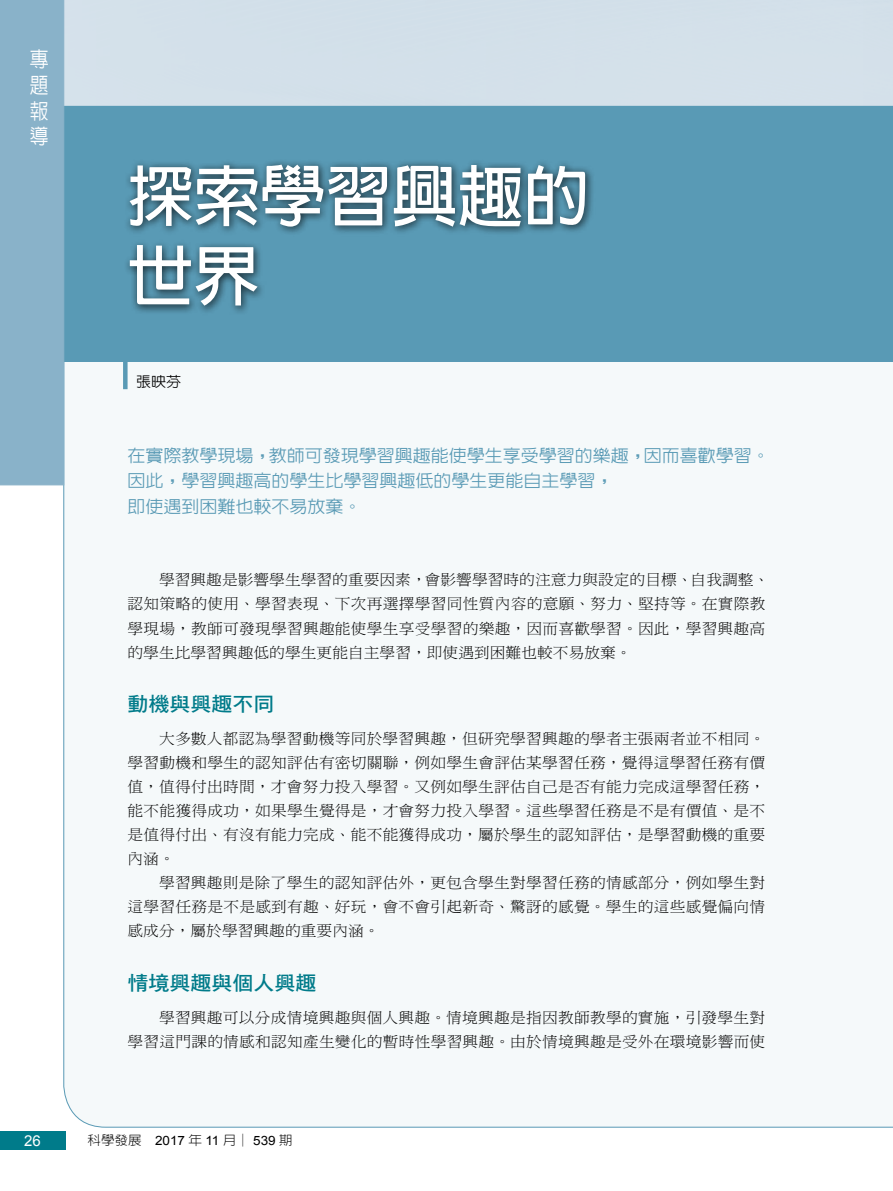
<style>
.page{position:relative;width:893px;height:1191px;background:#fff}
.page>*{position:absolute;margin:0;border:0;box-sizing:border-box;transform-origin:0 0}
.t1{font:700 66px/79.5px "AR New Hei B5";color:#fff}
.t2{font:500 21px/25.7px "AR New Hei B5";color:#fff;text-align:justify;scale:.9 1}
.t3{font:19.95px "DF Hei Std W7";color:#007b8a;scale:1.05 1}
.t4{font:500 17.1px/25.5px "AR New Hei B5";color:#599ab5;scale:1.05 1}
.t5{font:15px/24px "DF Ming Std W3";letter-spacing:.015em;color:#000;text-align:justify;scale:1.05 1}
.t6{font:15px "Arial";color:#fff}
.t7{font:500 14.25px "AR New Hei B5";color:#000;scale:1.05 1}
.t8{font:12.9px "Arial";color:#000;scale:1.05 1}
.s1{font-weight:700}
.s2{font-family:"AR New Hei B5";font-weight:300}
</style>
<div class="page">
<div style="left:63px;top:361px;width:830px;height:767px;background:#f5f9fa"></div>
<div style="left:123px;top:361px;width:5px;height:28px;background:#599ab5"></div>
<div style="left:0;top:106px;width:893px;height:255px;background:#599ab5"></div>
<div style="left:0;top:0;width:64px;height:485px;background:#89b2c9"></div>
<div style="left:0;top:1131px;width:65px;height:18px;background:#007b8a"></div>
<div style="left:123px;top:159px;width:472px;height:157px;background:#000;opacity:.75"></div>
<h2 class="t2" style="left:30px;top:47px;width:22px">專題報導</h2>
<h1 class="t1" style="left:128px;top:156px;width:463px">探索學習興趣的世界</h1>
<p class="t7" style="left:136px;top:374px;width:44px">張映芬</p>
<p class="t4" style="left:128px;top:442px;width:613px">在實際教學現場<span class="s1">，</span>教師可發現學習興趣能使學生享受學習的樂趣<span class="s1">，</span>因而喜歡學習<span class="s1">。</span>因此<span class="s1">，</span>學習興趣高的學生比學習興趣低的學生更能自主學習<span class="s1">，<br></span>即使遇到困難也較不易放棄<span class="s1">。</span></p>
<p class="t5" style="left:128px;top:568px;width:613px;text-align:left;text-indent:31px">學習興趣是影響學生學習的重要因素，會影響學習時的注意力與設定的目標、自我調整、認知策略的使用、學習表現、下次再選擇學習同性質內容的意願、努力、堅持等。在實際教學現場，教師可發現學習興趣能使學生享受學習的樂趣，因而喜歡學習。因此，學習興趣高的學生比學習興趣低的學生更能自主學習，即使遇到困難也較不易放棄。</p>
<h3 class="t3" style="left:128px;top:693px;width:141px">動機與興趣不同</h3>
<p class="t5" style="left:128px;top:726px;width:609px;text-indent:31px">大多數人都認為學習動機等同於學習興趣，但研究學習興趣的學者主張兩者並不相同。學習動機和學生的認知評估有密切關聯，例如學生會評估某學習任務，覺得這學習任務有價值，值得付出時間，才會努力投入學習。又例如學生評估自己是否有能力完成這學習任務，能不能獲得成功，如果學生覺得是，才會努力投入學習。這些學習任務是不是有價值、是不是值得付出、有沒有能力完成、能不能獲得成功，屬於學生的認知評估，是學習動機的重要內涵。</p>
<p class="t5" style="left:128px;top:870px;width:609px;text-indent:31px">學習興趣則是除了學生的認知評估外，更包含學生對學習任務的情感部分，例如學生對這學習任務是不是感到有趣、好玩，會不會引起新奇、驚訝的感覺。學生的這些感覺偏向情感成分，屬於學習興趣的重要內涵。</p>
<h3 class="t3" style="left:128px;top:972px;width:181px">情境興趣與個人興趣</h3>
<p class="t5" style="left:128px;top:1005px;width:609px;text-align:right">學習興趣可以分成情境興趣與個人興趣。情境興趣是指因教師教學的實施，引發學生對<br>學習這門課的情感和認知產生變化的暫時性學習興趣。由於情境興趣是受外在環境影響而使</p>
<p class="t6" style="left:24px;top:1131px;width:18px">26</p>
<p class="t8" style="left:88px;top:1132px;width:197px"><span class="s2">科學發展</span> 2017 <span class="s2">年</span> 11 <span class="s2">月│</span> 539 <span class="s2">期</span></p>
</div>
